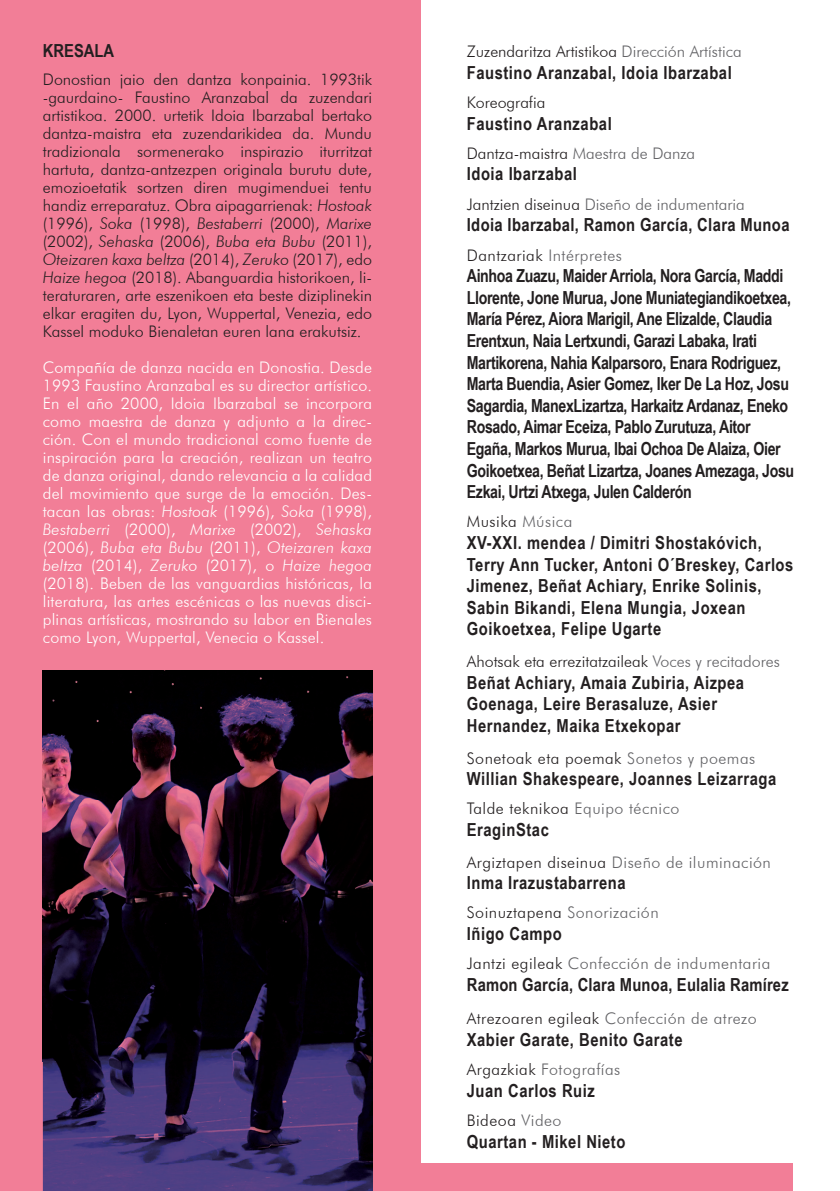
<style>
.page{position:relative;width:840px;height:1191px;background:#fff}
.page>*{position:absolute;margin:0;border:0;box-sizing:border-box;transform-origin:0 0}
.t1{font:700 18px/21.6px "Arial Narrow";letter-spacing:-.02em;color:#231f20;scale:.96 1}
.t2{font:700 18px/21.6px "Arial Narrow";letter-spacing:.03em;color:#231f20}
.t3{font:700 18px "Arial Narrow";letter-spacing:.01em;color:#231f20}
.t4{font:300 16px/18px "Futura BT";color:#231f20;text-align:justify}
.t5{font:300 16px/18px "Futura BT";letter-spacing:.01em;color:#fff;text-align:justify}
.t6{font:300 16px "Futura BT";letter-spacing:.03em;color:#636366}
.t7{font:300 16px "Futura BT";letter-spacing:.03em;color:#231f20}
.t8{font:300 16px "Futura BT";color:#636366}
.s1{font-style:italic}
.s2{color:#636366}
.s3{color:#231f20}
</style>
<div class="page">
<div style="left:0;top:0;width:420px;height:1191px;background:#f27e97"></div>
<div style="left:48px;top:1163px;width:744px;height:28px;background:#f27e97"></div>
<img style="left:43px;top:670px;width:197px;height:521px">
<img style="left:240px;top:670px;width:132px;height:493px">
<img style="left:48px;top:1163px;width:324px;height:28px">
<p class="t3" style="left:43px;top:37px;width:73px">KRESALA</p>
<p class="t4" style="left:43px;top:70px;width:330px">Donostian jaio den dantza konpainia. 1993tik -gaurdaino- Faustino Aranzabal da zuzendari artistikoa. 2000. urtetik Idoia Ibarzabal bertako dantza-maistra eta zuzendarikidea da. Mundu tradizionala sormenerako inspirazio iturritzat hartuta, dantza-antzezpen originala burutu dute, emozioetatik sortzen diren mugimenduei tentu handiz erreparatuz. Obra aipagarrienak: <span class="s1">Hostoak </span>(1996), <span class="s1">Soka</span> (1998), <span class="s1">Bestaberri</span> (2000), <span class="s1">Marixe </span>(2002), <span class="s1">Sehaska</span> (2006), <span class="s1">Buba eta Bubu</span> (2011), <span class="s1">Oteizaren kaxa beltza</span> (2014), <span class="s1">Zeruko</span> (2017), edo <span class="s1">Haize hegoa</span> (2018). Abanguardia historikoen, li&shy;teraturaren, arte eszenikoen eta beste diziplinekin elkar eragiten du, Lyon, Wuppertal, Venezia, edo Kassel moduko Bienaletan euren lana erakutsiz.</p>
<p class="t5" style="left:43px;top:358px;width:330px">Compañía de danza nacida en Donostia. Desde 1993 Faustino Aranzabal es su director artístico.<br>En el año 2000, Idoia Ibarzabal se incorpora como maestra de danza y adjunto a la direc&shy;ción. Con el mundo tradicional como fuente de inspiración para la creación, realizan un teatro de danza original, dando relevancia a la calidad del movimiento que surge de la emoción. Des&shy;tacan las obras: <span class="s1">Hostoak</span> (1996), <span class="s1">Soka</span> (1998), <span class="s1">Bestaberri</span> (2000), <span class="s1">Marixe</span> (2002), <span class="s1">Sehaska </span>(2006), <span class="s1">Buba eta Bubu</span> (2011), <span class="s1">Oteizaren kaxa beltza</span> (2014), <span class="s1">Zeruko</span> (2017), o <span class="s1">Haize hegoa </span>(2018). Beben de las vanguardias históricas, la literatura, las artes escénicas o las nuevas disci&shy;plinas artísticas, mostrando su labor en Bienales como Lyon, Wuppertal, Venecia o Kassel.</p>
<p class="t4" style="left:466px;top:42px;width:276px">Zuzendaritza Artistikoa <span class="s2">Dirección Artística</span></p>
<p class="t2" style="left:466px;top:61px;width:266px">Faustino Aranzabal, Idoia Ibarzabal</p>
<p class="t4" style="left:466px;top:93px;width:80px">Koreografia</p>
<p class="t2" style="left:466px;top:112px;width:146px">Faustino Aranzabal</p>
<p class="t4" style="left:466px;top:144px;width:230px">Dantza-maistra <span class="s2">Maestra de Danza</span></p>
<p class="t2" style="left:466px;top:162px;width:112px">Idoia Ibarzabal</p>
<p class="t8" style="left:466px;top:194px;width:279px"><span class="s3">Jantzien diseinua</span> Diseño de indumentaria</p>
<p class="t3" style="left:466px;top:211px;width:324px">Idoia Ibarzabal, Ramon García, Clara Munoa</p>
<p class="t6" style="left:466px;top:245px;width:157px"><span class="s3">Dantzariak</span> Intérpretes</p>
<p class="t1" style="left:466px;top:264px;width:342px">Ainhoa Zuazu, Maider Arriola, Nora García, Maddi Llorente, Jone Murua, Jone Muniategiandikoetxea, María Pérez, Aiora Marigil, Ane Elizalde, Claudia Erentxun, Naia Lertxundi, Garazi Labaka, Irati Martikorena, Nahia Kalparsoro, Enara Rodriguez, Marta Buendia, Asier Gomez, Iker De La Hoz, Josu Sagardia, ManexLizartza, Harkaitz Ardanaz, Eneko Rosado, Aimar Eceiza, Pablo Zurutuza, Aitor Egaña, Markos Murua, Ibai Ochoa De Alaiza, Oier Goikoetxea, Beñat Lizartza, Joanes Amezaga, Josu Ezkai, Urtzi Atxega, Julen Calderón</p>
<p class="t7" style="left:466px;top:512px;width:107px">Musika <span class="s2">Música</span></p>
<p class="t2" style="left:466px;top:531px;width:328px">XV-XXI. mendea / Dimitri Shostakóvich, Terry Ann Tucker, Antoni O´Breskey, Carlos Jimenez, Beñat Achiary, Enrike Solinis, Sabin Bikandi, Elena Mungia, Joxean Goikoetxea, Felipe Ugarte</p>
<p class="t4" style="left:466px;top:652px;width:314px">Ahotsak eta errezitatzaileak <span class="s2">Voces y recitadores</span></p>
<p class="t2" style="left:466px;top:670px;width:279px">Beñat Achiary, Amaia Zubiria, Aizpea<br>Goenaga, Leire Berasaluze, Asier<br>Hernandez, Maika Etxekopar</p>
<p class="t7" style="left:466px;top:748px;width:290px">Sonetoak eta poemak <span class="s2">Sonetos y poemas</span></p>
<p class="t2" style="left:466px;top:767px;width:311px">Willian Shakespeare, Joannes Leizarraga</p>
<p class="t7" style="left:466px;top:799px;width:214px">Talde teknikoa <span class="s2">Equipo técnico</span></p>
<p class="t2" style="left:466px;top:818px;width:83px">EraginStac</p>
<p class="t6" style="left:466px;top:852px;width:305px"><span class="s3">Argiztapen diseinua</span> Diseño de iluminación</p>
<p class="t2" style="left:466px;top:871px;width:160px">Inma Irazustabarrena</p>
<p class="t7" style="left:466px;top:903px;width:193px">Soinuztapena <span class="s2">Sonorización</span></p>
<p class="t2" style="left:466px;top:922px;width:96px">Iñigo Campo</p>
<p class="t6" style="left:466px;top:953px;width:305px"><span class="s3">Jantzi egileak</span> Confección de indumentaria</p>
<p class="t3" style="left:466px;top:970px;width:323px">Ramon García, Clara Munoa, Eulalia Ramírez</p>
<p class="t6" style="left:466px;top:1009px;width:291px"><span class="s3">Atrezoaren egileak</span> Confección de atrezo</p>
<p class="t2" style="left:466px;top:1028px;width:217px">Xabier Garate, Benito Garate</p>
<p class="t6" style="left:466px;top:1059px;width:155px"><span class="s3">Argazkiak</span> Fotografías</p>
<p class="t2" style="left:466px;top:1078px;width:129px">Juan Carlos Ruiz</p>
<p class="t7" style="left:466px;top:1110px;width:96px">Bideoa <span class="s2">Video</span></p>
<p class="t2" style="left:466px;top:1129px;width:160px">Quartan - Mikel Nieto</p>
</div>
